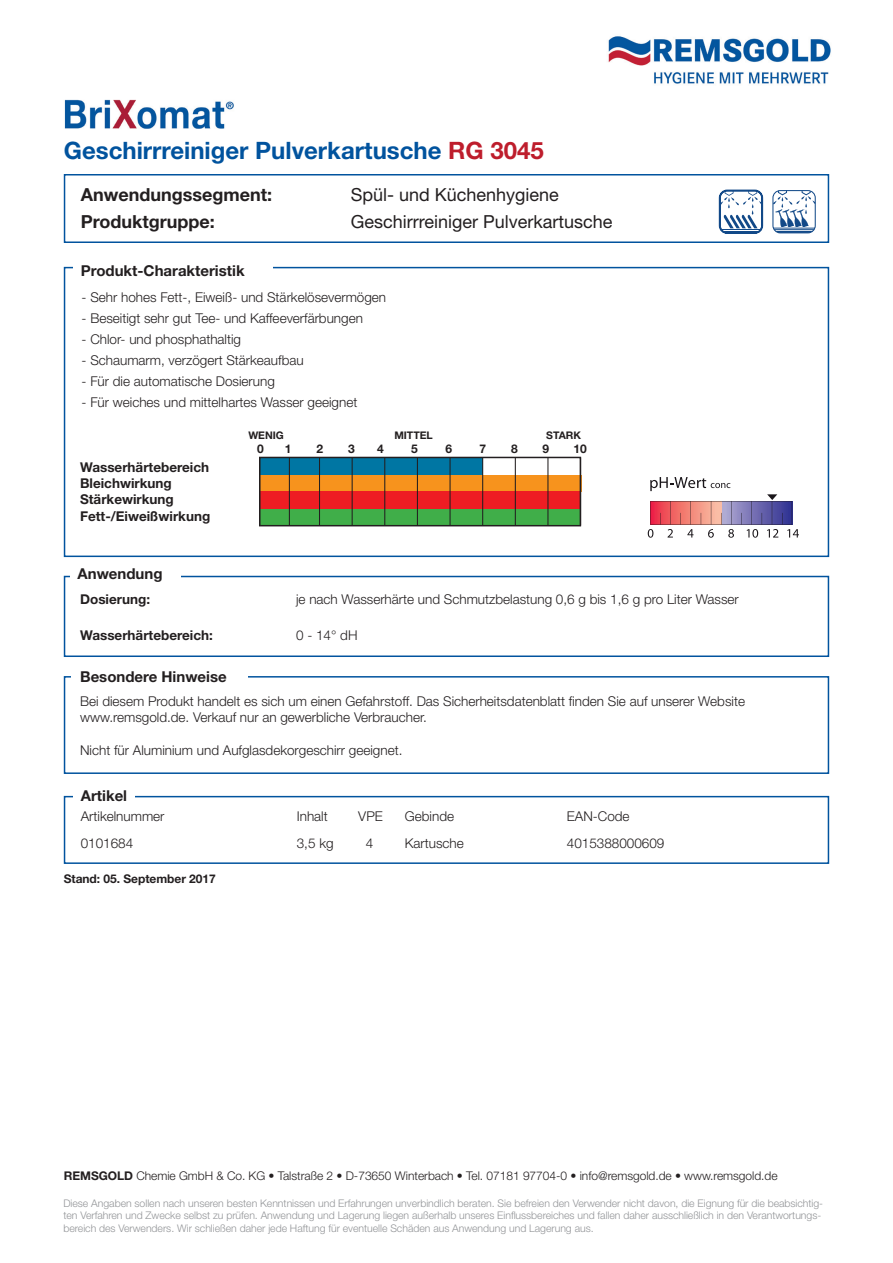
<style>
.page{position:relative;width:893px;height:1263px;background:#fff}
.page>*{position:absolute;margin:0;border:0;box-sizing:border-box;transform-origin:0 0}
.t1{font:700 24px "Helvetica Neue LT Pro";color:#01539e}
.t2{font:18px "Helvetica Neue LT Pro";color:#231f20}
.t3{font:700 18px "Helvetica Neue LT Pro";color:#231f20}
.t4{font:700 15px "Helvetica Neue LT Pro";color:#231f20}
.t5{font:300 13.5px/16.2px "Helvetica Neue LT Pro";color:#231f20}
.t6{font:700 13.5px/16.2px "Helvetica Neue LT Pro";color:#231f20}
.t7{font:300 12px "Helvetica Neue LT Pro";letter-spacing:-.005em;color:#231f20}
.t8{font:700 12px "Helvetica Neue LT Pro";letter-spacing:-.005em;color:#231f20}
.t9{font:300 10.5px/12.6px "Helvetica Neue LT Pro";letter-spacing:-.005em;color:#939598}
.t10{font:700 10.5px "Helvetica Neue LT Pro";color:#231f20}
.s1{color:#be1d2c}
.s2{font-weight:700}
</style>
<div class="page">
<div style="left:64px;top:576px;width:765px;height:81px;border:2px solid #01539e"></div>
<div style="left:64px;top:796px;width:765px;height:68px;border:2px solid #01539e"></div>
<div style="left:64px;top:174px;width:765px;height:69px;border:2px solid #01539e"></div>
<div style="left:64px;top:267px;width:765px;height:290px;border:2px solid #01539e"></div>
<div style="left:64px;top:676px;width:765px;height:98px;border:2px solid #01539e"></div>
<svg style="left:648px;top:477px;width:151px;height:61px"></svg>
<div style="left:259px;top:475px;width:322px;height:17px;background:#f7931d"></div>
<svg style="left:772px;top:190px;width:44px;height:43px"></svg>
<div style="left:73px;top:789px;width:62px;height:15px;background:#fff"></div>
<svg style="left:719px;top:189px;width:44px;height:45px"></svg>
<div style="left:71px;top:669px;width:177px;height:14px;background:#fff"></div>
<div style="left:71px;top:566px;width:110px;height:19px;background:#fff"></div>
<div style="left:73px;top:262px;width:199px;height:19px;background:#fff"></div>
<div style="left:259px;top:458px;width:224px;height:17px;background:#0076a3"></div>
<div style="left:259px;top:491px;width:321px;height:18px;background:#ee1d23"></div>
<div style="left:259px;top:509px;width:321px;height:16px;background:#40ae49"></div>
<hr style="left:319px;top:457px;width:1px;height:68px;background:#231f20">
<hr style="left:352px;top:457px;width:1px;height:68px;background:#231f20">
<hr style="left:384px;top:457px;width:1px;height:68px;background:#231f20">
<hr style="left:449px;top:457px;width:2px;height:68px;background:#231f20">
<hr style="left:482px;top:457px;width:1px;height:68px;background:#231f20">
<hr style="left:547px;top:457px;width:1px;height:68px;background:#231f20">
<hr style="left:515px;top:457px;width:1px;height:68px;background:#231f20">
<hr style="left:289px;top:457px;width:1px;height:68px;background:#231f20">
<hr style="left:417px;top:457px;width:1px;height:68px;background:#231f20">
<div style="left:259px;top:457px;width:322px;height:69px;border:2px solid #231f20"></div>
<img style="left:608px;top:36px;width:223px;height:48px">
<img style="left:64px;top:99px;width:170px;height:30px">
<h1 class="t1" style="left:64px;top:135px;width:482px">Geschirrreiniger Pulverkartusche <span class="s1">RG 3045</span></h1>
<h2 class="t3" style="left:81px;top:184px;width:193px">Anwendungssegment:</h2>
<h2 class="t2" style="left:351px;top:184px;width:210px">Spül- und Küchenhygiene</h2>
<h2 class="t3" style="left:81px;top:211px;width:136px">Produktgruppe:</h2>
<h2 class="t2" style="left:351px;top:211px;width:263px">Geschirrreiniger Pulverkartusche</h2>
<p class="t4" style="left:81px;top:261px;width:165px">Produkt-Charakteristik</p>
<p class="t5" style="left:82px;top:289px;width:306px">- Sehr hohes Fett-, Eiweiß- und Stärkelösevermögen</p>
<p class="t5" style="left:82px;top:310px;width:283px">- Beseitigt sehr gut Tee- und Kaffeeverfärbungen</p>
<p class="t5" style="left:82px;top:331px;width:161px">- Chlor- und phosphathaltig</p>
<p class="t5" style="left:82px;top:352px;width:224px">- Schaumarm, verzögert Stärkeaufbau</p>
<p class="t5" style="left:82px;top:373px;width:195px">- Für die automatische Dosierung</p>
<p class="t5" style="left:82px;top:394px;width:277px">- Für weiches und mittelhartes Wasser geeignet</p>
<p class="t10" style="left:248px;top:428px;width:37px">WENIG</p>
<p class="t10" style="left:394px;top:428px;width:40px">MITTEL</p>
<p class="t10" style="left:546px;top:428px;width:36px">STARK</p>
<p class="t6" style="left:80px;top:459px;width:132px">Wasserhärtebereich<br>Bleichwirkung<br>Stärkewirkung<br>Fett-/Eiweißwirkung</p>
<p class="t8" style="left:257px;top:442px;width:8px">0</p>
<p class="t8" style="left:285px;top:442px;width:8px">1</p>
<p class="t8" style="left:316px;top:442px;width:8px">2</p>
<p class="t8" style="left:348px;top:442px;width:8px">3</p>
<p class="t8" style="left:377px;top:442px;width:8px">4</p>
<p class="t8" style="left:411px;top:442px;width:8px">5</p>
<p class="t8" style="left:445px;top:442px;width:8px">6</p>
<p class="t8" style="left:480px;top:442px;width:8px">7</p>
<p class="t8" style="left:511px;top:442px;width:8px">8</p>
<p class="t8" style="left:543px;top:442px;width:8px">9</p>
<p class="t8" style="left:573px;top:442px;width:15px">10</p>
<p class="t4" style="left:78px;top:565px;width:87px">Anwendung</p>
<p class="t6" style="left:80px;top:590px;width:71px">Dosierung:</p>
<p class="t5" style="left:296px;top:590px;width:444px">je nach Wasserhärte und Schmutzbelastung 0,6 g bis 1,6 g pro Liter Wasser</p>
<p class="t6" style="left:80px;top:626px;width:134px">Wasserhärtebereich:</p>
<p class="t5" style="left:296px;top:626px;width:63px">0 - 14° dH</p>
<p class="t4" style="left:80px;top:667px;width:148px">Besondere Hinweise</p>
<p class="t5" style="left:80px;top:693px;width:666px">Bei diesem Produkt handelt es sich um einen Gefahrstoff. Das Sicherheitsdatenblatt finden Sie auf unserer Website www.remsgold.de. Verkauf nur an gewerbliche Verbraucher.</p>
<p class="t5" style="left:80px;top:741px;width:324px">Nicht für Aluminium und Aufglasdekorgeschirr geeignet.</p>
<p class="t4" style="left:81px;top:786px;width:48px">Artikel</p>
<p class="t5" style="left:81px;top:808px;width:85px">Artikelnummer</p>
<p class="t5" style="left:297px;top:808px;width:32px">Inhalt</p>
<p class="t5" style="left:358px;top:808px;width:26px">VPE</p>
<p class="t5" style="left:405px;top:808px;width:51px">Gebinde</p>
<p class="t5" style="left:567px;top:808px;width:64px">EAN-Code</p>
<p class="t5" style="left:81px;top:835px;width:54px">0101684</p>
<p class="t5" style="left:297px;top:835px;width:38px">3,5 kg</p>
<p class="t5" style="left:366px;top:835px;width:9px">4</p>
<p class="t5" style="left:405px;top:835px;width:61px">Kartusche</p>
<p class="t5" style="left:567px;top:835px;width:99px">4015388000609</p>
<p class="t8" style="left:64px;top:871px;width:154px">Stand: 05. September 2017</p>
<p class="t7" style="left:64px;top:1168px;width:715px"><span class="s2">REMSGOLD</span> Chemie GmbH &amp; Co. KG • Talstraße 2 • D-73650 Winterbach • Tel. 07181 97704-0 • info@remsgold.de • www.remsgold.de</p>
<p class="t9" style="left:63px;top:1196px;width:761px">Diese Angaben sollen nach unseren besten Kenntnissen und Erfahrungen unverbindlich beraten. Sie befreien den Verwender nicht davon, die Eignung für die beabsichtig&shy;ten Verfahren und Zwecke selbst zu prüfen. Anwendung und Lagerung liegen außerhalb unseres Einflussbereiches und fallen daher ausschließlich in den Verantwortungs&shy;bereich des Verwenders. Wir schließen daher jede Haftung für eventuelle Schäden aus Anwendung und Lagerung aus.</p>
</div>
